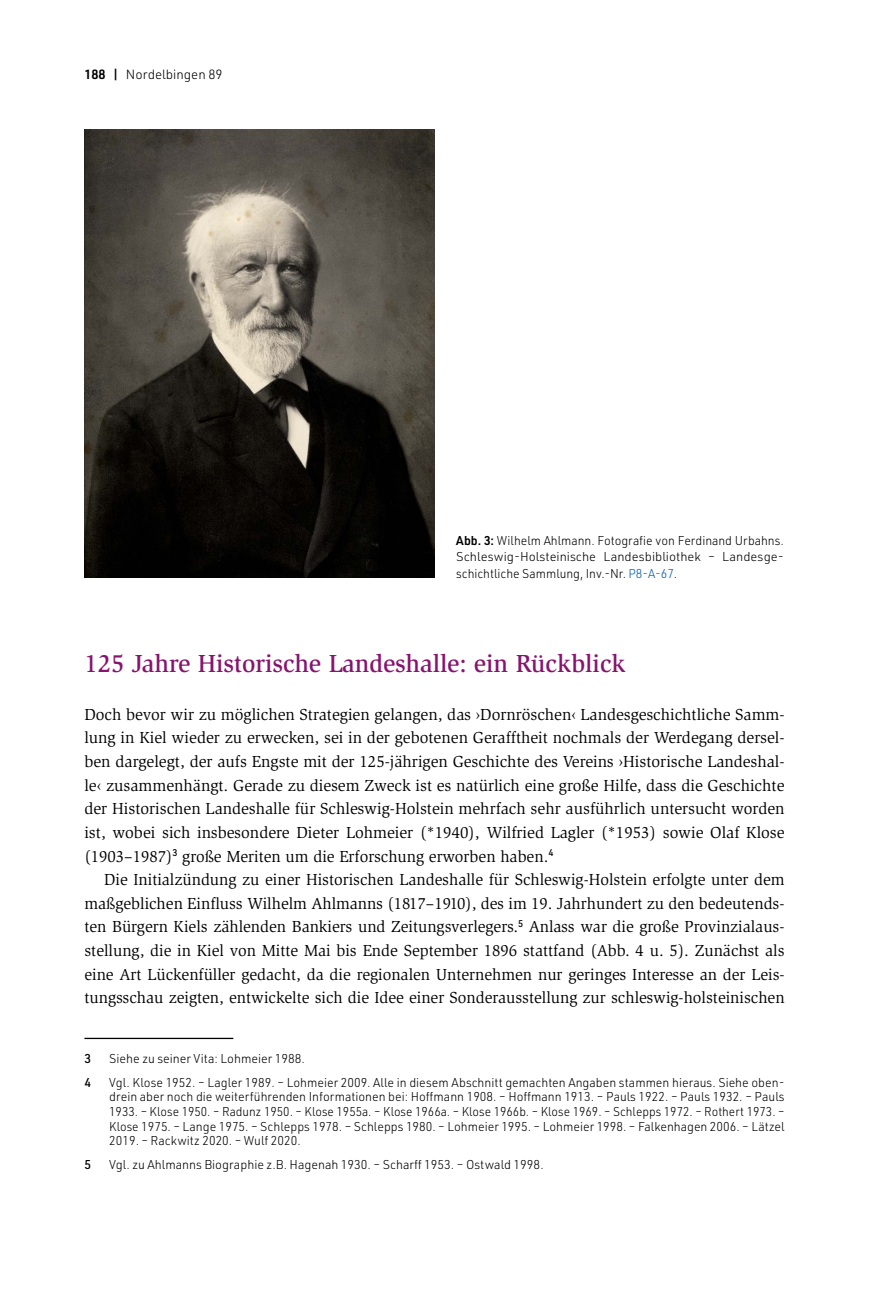
<style>
.page{position:relative;width:869px;height:1290px;background:#fff}
.page>*{position:absolute;margin:0;border:0;box-sizing:border-box;transform-origin:0 0}
.t1{font:500 25.38px "Slimbach Std";color:#87146e}
.t2{font:16.45px/23.6px "Slimbach Std";color:#000;text-align:justify}
.t3{font:300 13.12px "URWDIN";color:#000}
.t4{font:300 12.6px/14.7px "URWDIN";color:#000;text-align:justify;scale:.96 1}
.t5{font:300 12.6px "URWDIN";color:#000}
.t6{font:500 12.6px "URWDIN";color:#000}
.s1{font-weight:600}
.s2{color:#005ea3}
</style>
<div class="page">
<hr style="left:84px;top:1038px;width:149px;height:1px;background:#000">
<img style="left:84px;top:129px;width:350px;height:449px">
<p class="t3" style="left:84px;top:66px;width:140px"><span class="s1">188 |</span> Nordelbingen 89</p>
<p class="t4" style="left:456px;top:531px;width:343px;line-height:16.6px"><span class="s1">Abb. 3:</span> Wilhelm Ahlmann. Fotografie von Ferdinand Urbahns.<br>Schleswig-Holsteinische Landesbibliothek – Landesge&shy;schichtliche Sammlung, Inv.-Nr. <span class="s2">P8-A-67</span>.</p>
<h1 class="t1" style="left:84px;top:649px;width:542px">125 Jahre Historische Landeshalle: ein Rückblick</h1>
<p class="t2" style="left:84px;top:702px;width:701px">Doch bevor wir zu möglichen Strategien gelangen, das ›Dornröschen‹ Landesgeschichtliche Samm&shy;lung in Kiel wieder zu erwecken, sei in der gebotenen Gerafftheit nochmals der Werdegang dersel&shy;ben dargelegt, der aufs Engste mit der 125-jährigen Geschichte des Vereins ›Historische Landeshal&shy;le‹ zusammenhängt. Gerade zu diesem Zweck ist es natürlich eine große Hilfe, dass die Geschichte der Historischen Landeshalle für Schleswig-Holstein mehrfach sehr ausführlich untersucht worden ist, wobei sich insbesondere Dieter Lohmeier (*1940), Wilfried Lagler (*1953) sowie Olaf Klose (1903–1987)<sup>3</sup> große Meriten um die Erforschung erworben haben.<sup>4</sup></p>
<p class="t2" style="left:84px;top:868px;width:701px;text-indent:20px">Die Initialzündung zu einer Historischen Landeshalle für Schleswig-Holstein erfolgte unter dem maßgeblichen Einfluss Wilhelm Ahlmanns (1817–1910), des im 19. Jahrhundert zu den bedeutends&shy;ten Bürgern Kiels zählenden Bankiers und Zeitungsverlegers.<sup>5</sup> Anlass war die große Provinzialaus&shy;stellung, die in Kiel von Mitte Mai bis Ende September 1896 stattfand (Abb. 4 u. 5). Zunächst als eine Art Lückenfüller gedacht, da die regionalen Unternehmen nur geringes Interesse an der Leis&shy;tungsschau zeigten, entwickelte sich die Idee einer Sonderausstellung zur schleswig-holsteinischen</p>
<p class="t6" style="left:84px;top:1050px;width:8px">3</p>
<p class="t5" style="left:109px;top:1050px;width:197px">Siehe zu seiner Vita: Lohmeier 1988.</p>
<p class="t6" style="left:84px;top:1073px;width:8px">4</p>
<p class="t4" style="left:109px;top:1074px;width:704px">Vgl. Klose 1952. – Lagler 1989. – Lohmeier 2009. Alle in diesem Abschnitt gemachten Angaben stammen hieraus. Siehe oben&shy;drein aber noch die weiterführenden Informationen bei: Hoffmann 1908. – Hoffmann 1913. – Pauls 1922. – Pauls 1932. – Pauls 1933. – Klose 1950. – Radunz 1950. – Klose 1955a. – Klose 1966a. – Klose 1966b. – Klose 1969. – Schlepps 1972. – Rothert 1973. – Klose 1975. – Lange 1975. – Schlepps 1978. – Schlepps 1980. – Lohmeier 1995. – Lohmeier 1998. – Falkenhagen 2006. – Lätzel 2019. – Rackwitz 2020. – Wulf 2020.</p>
<p class="t6" style="left:84px;top:1156px;width:8px">5</p>
<p class="t5" style="left:109px;top:1156px;width:436px">Vgl. zu Ahlmanns Biographie z.B. Hagenah 1930. – Scharff 1953. – Ostwald 1998.</p>
</div>
